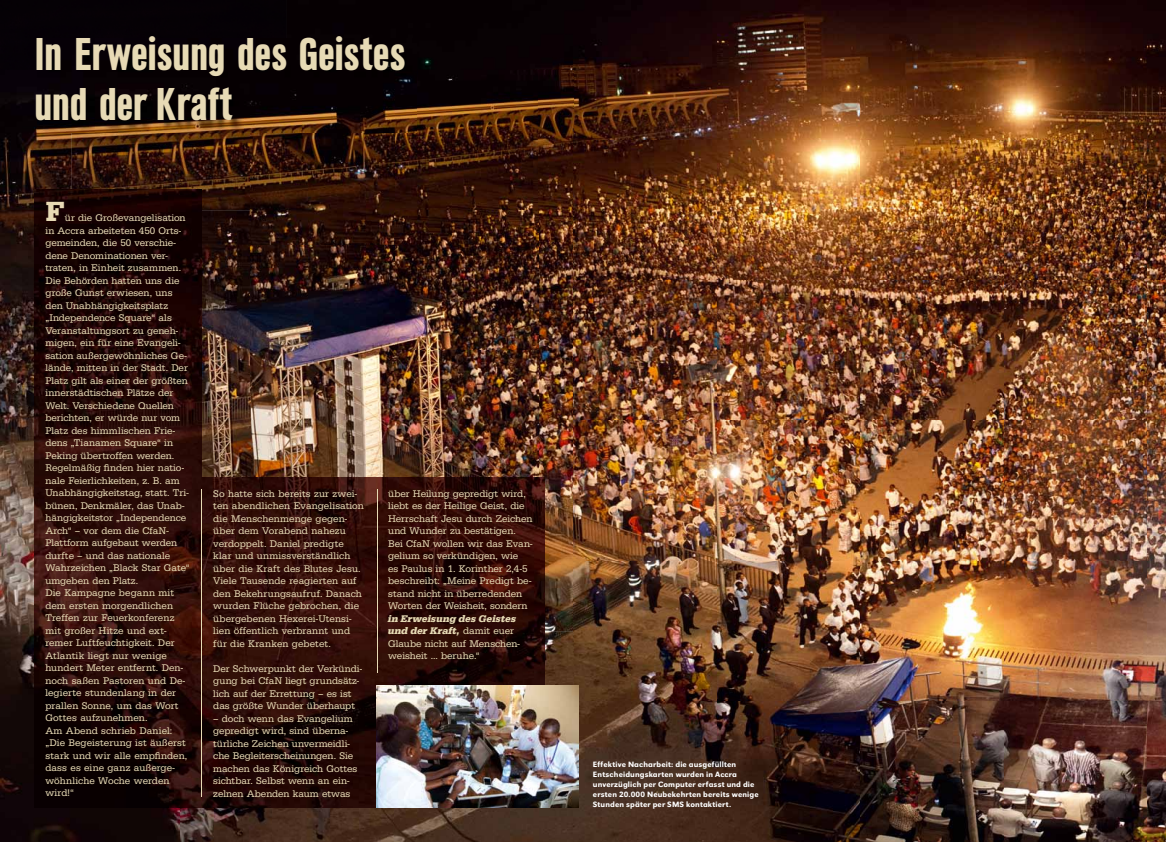
<style>
.page{position:relative;width:1166px;height:842px;background:#fff}
.page>*{position:absolute;margin:0;border:0;box-sizing:border-box;transform-origin:0 0}
.t1{font:48px/50px "URW Grotesk TOT Bol Con";letter-spacing:-.015em;color:#e7dab5}
.t2{font:700 28.7px "URW Egyptienne TOT";color:#e7dab5}
.t3{font:10px/12.5px "URW Egyptienne TOT";color:#e7dab5}
.t4{font:500 8px/10px "URW Grotesk TOT";letter-spacing:.015em;color:#fff}
.s1{font-weight:700;font-style:italic}
</style>
<div class="page">
<div style="left:0;top:0;width:573px;height:70px;background:#060104"></div>
<img style="left:573px;top:0;width:592px;height:842px">
<img style="left:0;top:70px;width:71px;height:140px">
<img style="left:394px;top:70px;width:143px;height:408px">
<img style="left:537px;top:70px;width:37px;height:772px">
<img style="left:71px;top:133px;width:180px;height:77px">
<img style="left:251px;top:133px;width:143px;height:345px">
<img style="left:0;top:210px;width:34px;height:562px">
<img style="left:202px;top:210px;width:49px;height:268px">
<img style="left:179px;top:808px;width:36px;height:34px">
<img style="left:358px;top:808px;width:36px;height:34px">
<img style="left:394px;top:808px;width:144px;height:34px">
<img style="left:0;top:772px;width:35px;height:70px">
<img style="left:35px;top:808px;width:144px;height:34px">
<img style="left:215px;top:808px;width:143px;height:34px">
<img style="left:34px;top:190px;width:168px;height:618px">
<img style="left:38px;top:38px;width:378px;height:95px">
<img style="left:202px;top:478px;width:175px;height:330px">
<img style="left:377px;top:478px;width:167px;height:207px">
<img style="left:377px;top:685px;width:201px;height:123px">
<hr style="left:201px;top:489px;width:1px;height:308px;background:#e7dab5">
<hr style="left:377px;top:489px;width:1px;height:183px;background:#e7dab5">
<h1 class="t1" style="left:34px;top:30px;width:373px">In Erweisung des Geistes und der Kraft</h1>
<h2 class="t2" style="left:45px;top:194px;width:21px">F</h2>
<p class="t3" style="left:45px;top:212px;width:146px;text-indent:19px">ür die Großevangelisation in Accra arbeiteten 450 Orts&shy;gemeinden, die 50 verschie&shy;dene Denominationen ver&shy;traten, in Einheit zusammen.<br>Die Behörden hatten uns die große Gunst erwiesen, uns den Unabhängigkeitsplatz „Independence Square“ als<br>Veranstaltungsort zu geneh&shy;migen, ein für eine Evangeli&shy;sation außergewöhnliches Ge&shy;lände, mitten in der Stadt. Der<br>Platz gilt als einer der größten innerstädtischen Plätze der<br>Welt. Verschiedene Quellen berichten, er würde nur vom<br>Platz des himmlischen Frie&shy;dens „Tianamen Square“ in<br>Peking übertroffen werden.<br>Regelmäßig finden hier natio&shy;nale Feierlichkeiten, z. B. am<br>Unabhängigkeitstag, statt. Tri&shy;bünen, Denkmäler, das Unab&shy;hängigkeitstor „Independence<br>Arch“ – vor dem die CfaN-<br>Plattform aufgebaut werden durfte – und das nationale<br>Wahrzeichen „Black Star Gate“ umgeben den Platz.<br>Die Kampagne begann mit dem ersten morgendlichen<br>Treffen zur Feuerkonferenz mit großer Hitze und ext&shy;remer Luftfeuchtigkeit. Der<br>Atlantik liegt nur wenige hundert Meter entfernt. Den&shy;noch saßen Pastoren und De&shy;legierte stundenlang in der prallen Sonne, um das Wort<br>Gottes aufzunehmen.<br>Am Abend schrieb Daniel: „Die Begeisterung ist äußerst stark und wir alle empfinden, dass es eine ganz außerge&shy;wöhnliche Woche werden wird!“</p>
<p class="t3" style="left:213px;top:487px;width:152px">So hatte sich bereits zur zwei&shy;ten abendlichen Evangelisation die Menschenmenge gegen&shy;über dem Vorabend nahezu verdoppelt. Daniel predigte klar und unmissverständlich über die Kraft des Blutes Jesu.<br>Viele Tausende reagierten auf den Bekehrungsaufruf. Danach wurden Flüche gebrochen, die übergebenen Hexerei-Utensi&shy;lien öffentlich verbrannt und für die Kranken gebetet.</p>
<p class="t3" style="left:213px;top:662px;width:150px">Der Schwerpunkt der Verkündi&shy;gung bei CfaN liegt grundsätz&shy;lich auf der Errettung – es ist das größte Wunder überhaupt</p>
<p class="t3" style="left:213px;top:712px;width:146px">– doch wenn das Evangelium gepredigt wird, sind überna&shy;türliche Zeichen unvermeidli&shy;che Begleiterscheinungen. Sie machen das Königreich Gottes sichtbar. Selbst wenn an ein&shy;zelnen Abenden kaum etwas</p>
<p class="t3" style="left:388px;top:487px;width:146px">über Heilung gepredigt wird, liebt es der Heilige Geist, die<br>Herrschaft Jesu durch Zeichen und Wunder zu bestätigen.<br>Bei CfaN wollen wir das Evan&shy;gelium so verkündigen, wie<br>es Paulus in 1. Korinther 2,4-5 beschreibt: „Meine Predigt be&shy;stand nicht in überredenden<br>Worten der Weisheit, sondern</p>
<p class="t3" style="left:388px;top:612px;width:133px"><span class="s1">in Erweisung des Geistes und der Kraft,</span> damit euer<br>Glaube nicht auf Menschen&shy;weisheit ... beruhe.“</p>
<p class="t4" style="left:592px;top:759px;width:167px">Effektive Nacharbeit: die ausgefüllten Entscheidungskarten wurden in Accra unverzüglich per Computer erfasst und die ersten 20.000 Neubekehrten bereits wenige Stunden später per SMS kontaktiert.</p>
</div>
